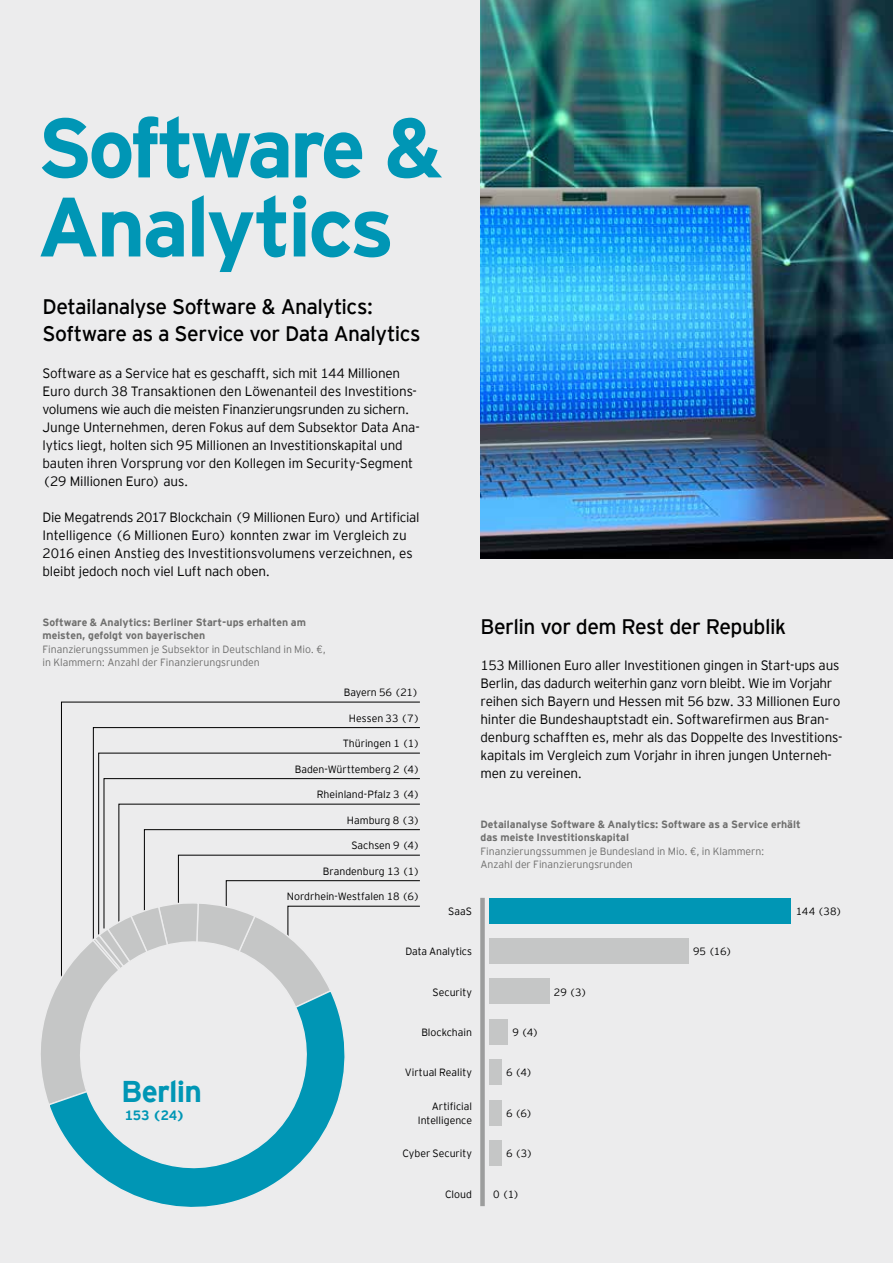
<style>
.page{position:relative;width:893px;height:1263px;background:#ececed}
.page>*{position:absolute;margin:0;border:0;box-sizing:border-box;transform-origin:0 0}
.t1{font:700 84px/79.1px "EY Interstate";letter-spacing:-.045em;color:#0096b5}
.t2{font:700 30px "EY Interstate";letter-spacing:-.025em;color:#0096b5}
.t3{font:21px/27px "EY Interstate";letter-spacing:-.025em;color:#000}
.t4{font:300 13.5px/18px "EY Interstate";letter-spacing:-.015em;color:#000}
.t5{font:700 13.5px "EY Interstate";color:#0096b5}
.t6{font:300 10.5px/13.5px "EY Interstate";color:#000;text-align:right}
.t7{font:300 10.5px/13.5px "EY Interstate";color:#6f6f6e}
.t8{font:700 10.5px/13.5px "EY Interstate";letter-spacing:-.005em;color:#6f6f6e}
</style>
<div class="page">
<img style="left:480px;top:0;width:413px;height:558px">
<svg style="left:61px;top:702px;width:359px;height:102px"></svg>
<svg style="left:93px;top:727px;width:327px;height:77px"></svg>
<svg style="left:98px;top:753px;width:322px;height:51px"></svg>
<svg style="left:104px;top:778px;width:316px;height:26px"></svg>
<div style="left:480px;top:898px;width:5px;height:308px;background:#9c9d9d"></div>
<div style="left:489px;top:898px;width:302px;height:25px;background:#0096b5"></div>
<div style="left:489px;top:938px;width:199px;height:26px;background:#c5c6c6"></div>
<div style="left:489px;top:979px;width:61px;height:25px;background:#c5c6c6"></div>
<div style="left:489px;top:1019px;width:19px;height:25px;background:#c5c6c6"></div>
<div style="left:489px;top:1059px;width:13px;height:26px;background:#c5c6c6"></div>
<div style="left:489px;top:1100px;width:13px;height:25px;background:#c5c6c6"></div>
<div style="left:489px;top:1140px;width:13px;height:26px;background:#c5c6c6"></div>
<svg style="left:41px;top:804px;width:379px;height:292px"></svg>
<svg style="left:47px;top:989px;width:319px;height:218px"></svg>
<svg style="left:65px;top:926px;width:257px;height:257px"></svg>
<h1 class="t1" style="left:37px;top:108px;width:406px">Software &amp;<br>Analytics</h1>
<h3 class="t3" style="left:43px;top:293px;width:380px">Detailanalyse Software &amp; Analytics:<br>Software as a Service vor Data Analytics</h3>
<p class="t4" style="left:43px;top:364px;width:379px">Software as a Service hat es geschafft, sich mit 144 Millionen Euro durch 38 Transaktionen den Löwenanteil des Investitions&shy;volumens wie auch die meisten Finanzierungsrunden zu sichern.<br>Junge Unternehmen, deren Fokus auf dem Subsektor Data Ana&shy;lytics liegt, holten sich 95 Millionen an Investitionskapital und bauten ihren Vorsprung vor den Kollegen im Security-Segment (29 Millionen Euro) aus.</p>
<p class="t4" style="left:43px;top:508px;width:378px">Die Megatrends 2017 Blockchain (9 Millionen Euro) und Artificial Intelligence (6 Millionen Euro) konnten zwar im Vergleich zu 2016 einen Anstieg des Investitionsvolumens verzeichnen, es bleibt jedoch noch viel Luft nach oben.</p>
<p class="t8" style="left:43px;top:615px;width:265px">Software &amp; Analytics: Berliner Start-ups erhalten am meisten, gefolgt von bayerischen</p>
<p class="t7" style="left:43px;top:642px;width:285px">Finanzierungssummen je Subsektor in Deutschland in Mio. €, in Klammern: Anzahl der Finanzierungsrunden</p>
<h2 class="t2" style="left:121px;top:1074px;width:82px">Berlin</h2>
<p class="t5" style="left:125px;top:1107px;width:61px">153 (24)</p>
<p class="t6" style="left:344px;top:685px;width:76px">Bayern 56 (21)</p>
<p class="t6" style="left:349px;top:711px;width:72px">Hessen 33 (7)</p>
<p class="t6" style="left:343px;top:737px;width:79px">Thüringen 1 (1)</p>
<p class="t6" style="left:295px;top:762px;width:127px">Baden-Württemberg 2 (4)</p>
<p class="t6" style="left:317px;top:788px;width:105px">Rheinland-Pfalz 3 (4)</p>
<p class="t6" style="left:347px;top:813px;width:75px">Hamburg 8 (3)</p>
<p class="t6" style="left:351px;top:839px;width:70px">Sachsen 9 (4)</p>
<p class="t6" style="left:323px;top:864px;width:98px">Brandenburg 13 (1)</p>
<p class="t6" style="left:287px;top:890px;width:134px">Nordrhein-Westfalen 18 (6)</p>
<p class="t6" style="left:448px;top:904px;width:25px">SaaS</p>
<p class="t6" style="left:406px;top:945px;width:68px">Data Analytics</p>
<p class="t6" style="left:433px;top:985px;width:41px">Security</p>
<p class="t6" style="left:421px;top:1025px;width:52px">Blockchain</p>
<p class="t6" style="left:405px;top:1066px;width:69px">Virtual Reality</p>
<p class="t6" style="left:418px;top:1099px;width:56px">Artificial<br>Intelligence</p>
<p class="t6" style="left:402px;top:1147px;width:71px">Cyber Security</p>
<p class="t6" style="left:445px;top:1187px;width:28px">Cloud</p>
<h3 class="t3" style="left:480px;top:613px;width:307px">Berlin vor dem Rest der Republik</h3>
<p class="t4" style="left:480px;top:657px;width:363px">153 Millionen Euro aller Investitionen gingen in Start-ups aus Berlin, das dadurch weiterhin ganz vorn bleibt. Wie im Vorjahr reihen sich Bayern und Hessen mit 56 bzw. 33 Millionen Euro hinter die Bundeshauptstadt ein. Softwarefirmen aus Bran&shy;denburg schafften es, mehr als das Doppelte des Investitions&shy;kapitals im Vergleich zum Vorjahr in ihren jungen Unterneh&shy;men zu vereinen.</p>
<p class="t8" style="left:480px;top:817px;width:322px">Detailanalyse Software &amp; Analytics: Software as a Service erhält das meiste Investitionskapital</p>
<p class="t7" style="left:480px;top:844px;width:286px">Finanzierungssummen je Bundesland in Mio. €, in Klammern:<br>Anzahl der Finanzierungsrunden</p>
<p class="t6" style="left:512px;top:1025px;width:28px">9 (4)</p>
<p class="t6" style="left:506px;top:1066px;width:28px">6 (4)</p>
<p class="t6" style="left:506px;top:1106px;width:28px">6 (6)</p>
<p class="t6" style="left:506px;top:1147px;width:29px">6 (3)</p>
<p class="t6" style="left:493px;top:1187px;width:28px">0 (1)</p>
<p class="t6" style="left:554px;top:985px;width:35px">29 (3)</p>
<p class="t6" style="left:693px;top:945px;width:41px">95 (16)</p>
<p class="t6" style="left:796px;top:904px;width:48px">144 (38)</p>
</div>
